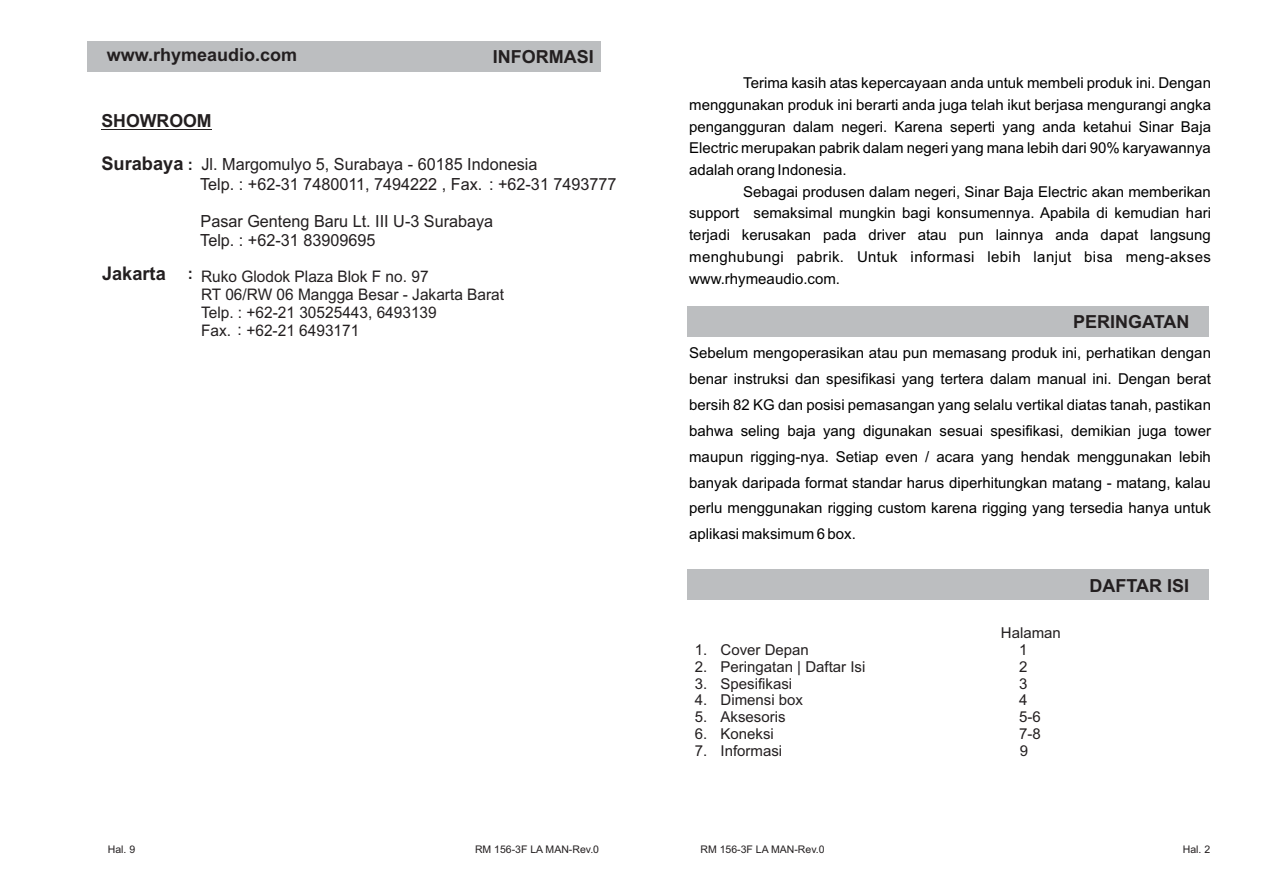
<style>
.page{position:relative;width:1263px;height:893px;background:#fff}
.page>*{position:absolute;margin:0;border:0;box-sizing:border-box;transform-origin:0 0}
.t1{font:700 18.75px "Arial";color:#231f20}
.t2{font:700 18px "Arial";color:#231f20}
.t3{font:16.65px/18.6px "Arial";color:#231f20}
.t4{font:15.9px/17.9px "Arial";color:#231f20}
.t5{font:700 15.9px "Arial";color:#231f20}
.t6{font:15px/21.8px "Arial";color:#000;text-align:justify}
.t7{font:15px "Arial";color:#231f20}
.t8{font:10.5px "Arial";color:#231f20}
.s1{font-size:15.9px}
</style>
<div class="page">
<div style="left:688px;top:306px;width:521px;height:30px;background:#bcbec0"></div>
<div style="left:688px;top:569px;width:521px;height:31px;background:#bcbec0"></div>
<div style="left:87px;top:42px;width:513px;height:30px;background:#bcbec0"></div>
<hr style="left:101px;top:129px;width:111px;height:1px;background:#231f20">
<p class="t2" style="left:107px;top:48px;width:192px">www.rhymeaudio.com</p>
<p class="t2" style="left:493px;top:50px;width:102px">INFORMASI</p>
<p class="t2" style="left:101px;top:114px;width:112px">SHOWROOM</p>
<p class="t1" style="left:101px;top:157px;width:93px">Surabaya <span class="s1">:</span></p>
<p class="t3" style="left:200px;top:176px;width:418px">Telp. : +62-31 7480011, 7494222 , Fax. : +62-31 7493777</p>
<p class="t3" style="left:200px;top:213px;width:294px">Pasar Genteng Baru Lt. III U-3 Surabaya<br>Telp. : +62-31 83909695</p>
<p class="t3" style="left:201px;top:157px;width:337px">Jl. Margomulyo 5, Surabaya - 60185 Indonesia</p>
<p class="t1" style="left:102px;top:266px;width:65px">Jakarta</p>
<p class="t5" style="left:188px;top:268px;width:7px">:</p>
<p class="t4" style="left:201px;top:269px;width:305px">Ruko Glodok Plaza Blok F no. 97<br>RT 06/RW 06 Mangga Besar - Jakarta Barat<br>Telp. : +62-21 30525443, 6493139<br>Fax. : +62-21 6493171</p>
<p class="t8" style="left:108px;top:845px;width:29px">Hal. 9</p>
<p class="t8" style="left:475px;top:845px;width:126px">RM 156-3F LA MAN-Rev.0</p>
<p class="t6" style="left:689px;top:73px;width:523px;text-indent:54px">Terima kasih atas kepercayaan anda untuk membeli produk ini. Dengan menggunakan produk ini berarti anda juga telah ikut berjasa mengurangi angka pengangguran dalam negeri. Karena seperti yang anda ketahui Sinar Baja Electric merupakan pabrik dalam negeri yang mana lebih dari 90% karyawannya adalah orang Indonesia.</p>
<p class="t6" style="left:689px;top:182px;width:523px;text-indent:54px">Sebagai produsen dalam negeri, Sinar Baja Electric akan memberikan support semaksimal mungkin bagi konsumennya. Apabila di kemudian hari terjadi kerusakan pada driver atau pun lainnya anda dapat langsung menghubungi pabrik. Untuk informasi lebih lanjut bisa meng-akses www.rhymeaudio.com.</p>
<p class="t2" style="left:1073px;top:315px;width:118px">PERINGATAN</p>
<p class="t6" style="left:689px;top:341px;width:523px;line-height:25.8px">Sebelum mengoperasikan atau pun memasang produk ini, perhatikan dengan benar instruksi dan spesifikasi yang tertera dalam manual ini. Dengan berat bersih 82 KG dan posisi pemasangan yang selalu vertikal diatas tanah, pastikan bahwa seling baja yang digunakan sesuai spesifikasi, demikian juga tower maupun rigging-nya. Setiap even / acara yang hendak menggunakan lebih banyak daripada format standar harus diperhitungkan matang - matang, kalau perlu menggunakan rigging custom karena rigging yang tersedia hanya untuk aplikasi maksimum 6 box.</p>
<p class="t7" style="left:1001px;top:627px;width:62px">Halaman</p>
<p class="t7" style="left:695px;top:644px;width:116px">1. Cover Depan</p>
<p class="t7" style="left:1019px;top:644px;width:10px">1</p>
<p class="t7" style="left:695px;top:661px;width:172px">2. Peringatan | Daftar Isi</p>
<p class="t7" style="left:1019px;top:661px;width:10px">2</p>
<p class="t7" style="left:695px;top:678px;width:99px">3. Spesifikasi</p>
<p class="t7" style="left:1019px;top:678px;width:10px">3</p>
<p class="t7" style="left:695px;top:694px;width:110px">4. Dimensi box</p>
<p class="t7" style="left:1019px;top:694px;width:10px">4</p>
<p class="t7" style="left:695px;top:711px;width:92px">5. Aksesoris</p>
<p class="t7" style="left:1019px;top:711px;width:23px">5-6</p>
<p class="t7" style="left:695px;top:728px;width:81px">6. Koneksi</p>
<p class="t7" style="left:1019px;top:728px;width:23px">7-8</p>
<p class="t7" style="left:695px;top:745px;width:89px">7. Informasi</p>
<p class="t7" style="left:1020px;top:745px;width:10px">9</p>
<p class="t2" style="left:1089px;top:579px;width:101px">DAFTAR ISI</p>
<p class="t8" style="left:700px;top:845px;width:126px">RM 156-3F LA MAN-Rev.0</p>
<p class="t8" style="left:1183px;top:845px;width:29px">Hal. 2</p>
</div>
